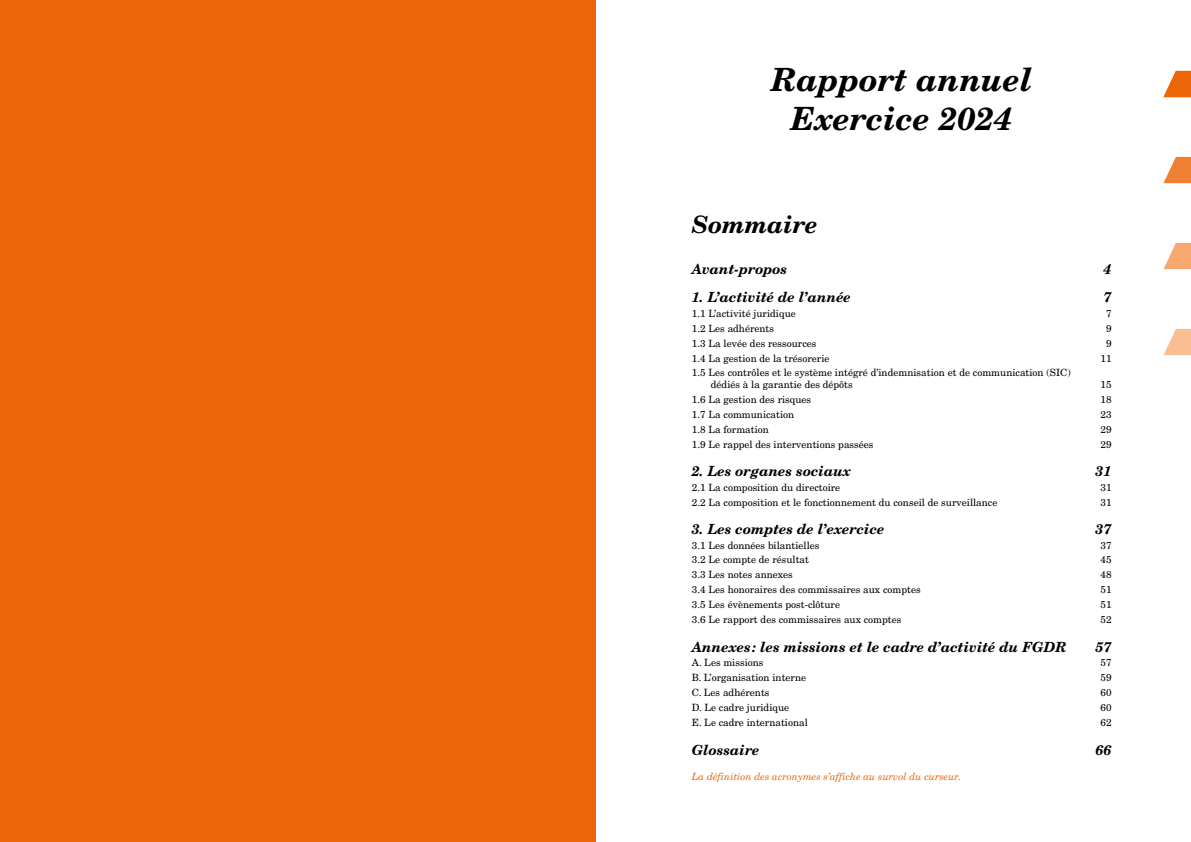
<style>
.page{position:relative;width:1191px;height:842px;background:#fff}
.page>*{position:absolute;margin:0;border:0;box-sizing:border-box;transform-origin:0 0}
.t1{font:italic 700 32px/38.4px "New Century Schlbk LT Std";color:#000;text-align:center}
.t2{font:italic 700 24px "New Century Schlbk LT Std";color:#000}
.t3{font:italic 700 14px "New Century Schlbk LT Std";color:#000}
.t4{font:10px/12px "New Century Schlbk LT Std";color:#000}
.t5{font:italic 10px "New Century Schoolbook";color:#ec6608}
</style>
<div class="page">
<svg style="left:1163px;top:71px;width:28px;height:26px"></svg>
<svg style="left:1163px;top:157px;width:28px;height:26px"></svg>
<svg style="left:1163px;top:329px;width:28px;height:26px"></svg>
<svg style="left:1163px;top:243px;width:28px;height:26px"></svg>
<hr style="left:595px;top:0;width:1px;height:842px;background:#575756">
<div style="left:0;top:0;width:595px;height:842px;background:#ec6608"></div>
<h1 class="t1" style="left:771px;top:60px;width:262px">Rapport annuel<br>Exercice 2024</h1>
<h2 class="t2" style="left:692px;top:209px;width:127px">Sommaire</h2>
<h3 class="t3" style="left:692px;top:260px;width:97px">Avant-propos</h3>
<h3 class="t3" style="left:1103px;top:260px;width:10px">4</h3>
<h3 class="t3" style="left:692px;top:288px;width:160px">1. L’activité de l’année</h3>
<h3 class="t3" style="left:1103px;top:288px;width:10px">7</h3>
<p class="t4" style="left:692px;top:307px;width:105px">1.1 L’activité juridique</p>
<p class="t4" style="left:1106px;top:307px;width:7px">7</p>
<p class="t4" style="left:692px;top:322px;width:84px">1.2 Les adhérents</p>
<p class="t4" style="left:1106px;top:322px;width:7px">9</p>
<p class="t4" style="left:692px;top:337px;width:126px">1.3 La levée des ressources</p>
<p class="t4" style="left:1106px;top:337px;width:7px">9</p>
<p class="t4" style="left:692px;top:352px;width:139px">1.4 La gestion de la trésorerie</p>
<p class="t4" style="left:1100px;top:352px;width:13px">11</p>
<p class="t4" style="left:711px;top:367px;width:361px;text-indent:-19px">1.5 Les contrôles et le système intégré d’indemnisation et de communication (SIC) dédiés à la garantie des dépôts</p>
<p class="t4" style="left:1100px;top:379px;width:13px">15</p>
<p class="t4" style="left:692px;top:394px;width:121px">1.6 La gestion des risques</p>
<p class="t4" style="left:1100px;top:394px;width:13px">18</p>
<p class="t4" style="left:692px;top:408px;width:104px">1.7 La communication</p>
<p class="t4" style="left:1100px;top:408px;width:13px">23</p>
<p class="t4" style="left:692px;top:423px;width:79px">1.8 La formation</p>
<p class="t4" style="left:1100px;top:423px;width:13px">29</p>
<p class="t4" style="left:692px;top:438px;width:183px">1.9 Le rappel des interventions passées</p>
<p class="t4" style="left:1100px;top:438px;width:13px">29</p>
<h3 class="t3" style="left:692px;top:462px;width:161px">2. Les organes sociaux</h3>
<h3 class="t3" style="left:1095px;top:462px;width:18px">31</h3>
<p class="t4" style="left:692px;top:481px;width:150px">2.1 La composition du directoire</p>
<p class="t4" style="left:1100px;top:481px;width:13px">31</p>
<p class="t4" style="left:692px;top:496px;width:307px">2.2 La composition et le fonctionnement du conseil de surveillance</p>
<p class="t4" style="left:1100px;top:496px;width:13px">31</p>
<h3 class="t3" style="left:692px;top:520px;width:194px">3. Les comptes de l’exercice</h3>
<h3 class="t3" style="left:1095px;top:520px;width:18px">37</h3>
<p class="t4" style="left:692px;top:539px;width:129px">3.1 Les données bilantielles</p>
<p class="t4" style="left:1100px;top:539px;width:13px">37</p>
<p class="t4" style="left:692px;top:554px;width:119px">3.2 Le compte de résultat</p>
<p class="t4" style="left:1100px;top:554px;width:13px">45</p>
<p class="t4" style="left:692px;top:569px;width:102px">3.3 Les notes annexes</p>
<p class="t4" style="left:1100px;top:569px;width:13px">48</p>
<p class="t4" style="left:692px;top:583px;width:230px">3.4 Les honoraires des commissaires aux comptes</p>
<p class="t4" style="left:1100px;top:583px;width:13px">51</p>
<p class="t4" style="left:692px;top:598px;width:150px">3.5 Les évènements post-clôture</p>
<p class="t4" style="left:1100px;top:598px;width:13px">51</p>
<p class="t4" style="left:692px;top:613px;width:211px">3.6 Le rapport des commissaires aux comptes</p>
<p class="t4" style="left:1100px;top:613px;width:13px">52</p>
<h3 class="t3" style="left:692px;top:638px;width:376px">Annexes : les missions et le cadre d’activité du FGDR</h3>
<h3 class="t3" style="left:1095px;top:638px;width:18px">57</h3>
<p class="t4" style="left:692px;top:657px;width:73px">A. Les missions</p>
<p class="t4" style="left:1100px;top:657px;width:13px">57</p>
<p class="t4" style="left:692px;top:672px;width:116px">B. L’organisation interne</p>
<p class="t4" style="left:1100px;top:672px;width:13px">59</p>
<p class="t4" style="left:692px;top:686px;width:79px">C. Les adhérents</p>
<p class="t4" style="left:1100px;top:686px;width:13px">60</p>
<p class="t4" style="left:692px;top:701px;width:99px">D. Le cadre juridique</p>
<p class="t4" style="left:1100px;top:701px;width:13px">60</p>
<p class="t4" style="left:692px;top:716px;width:117px">E. Le cadre international</p>
<p class="t4" style="left:1100px;top:716px;width:13px">62</p>
<h3 class="t3" style="left:692px;top:741px;width:69px">Glossaire</h3>
<h3 class="t3" style="left:1095px;top:741px;width:18px">66</h3>
<p class="t5" style="left:692px;top:770px;width:271px">La définition des acronymes s’affiche au survol du curseur.</p>
</div>
